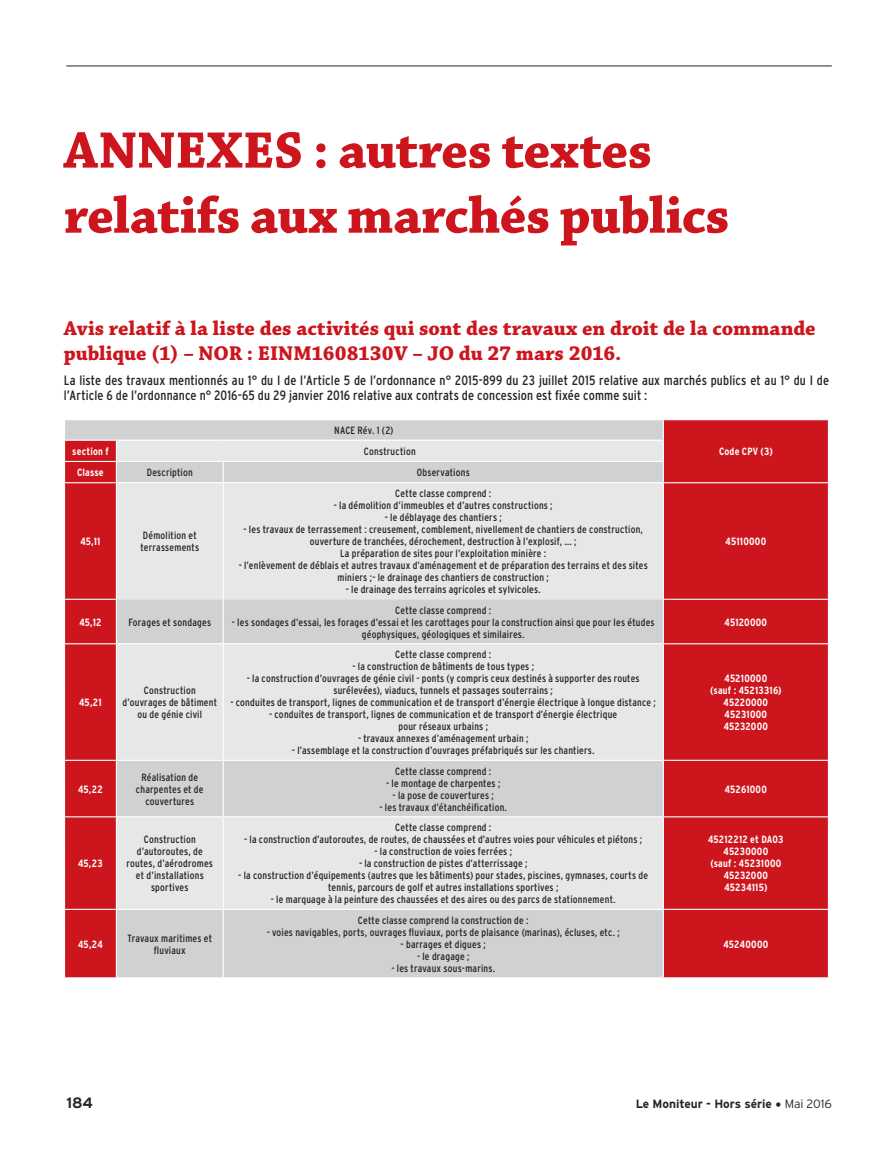
<style>
.page{position:relative;width:893px;height:1153px;background:#fff}
.page>*{position:absolute;margin:0;border:0;box-sizing:border-box;transform-origin:0 0}
.t1{font:700 54px/65.1px "Chaparral Pro";letter-spacing:-.005em;color:#cd151d}
.t2{font:700 21px/25.5px "Chaparral Pro";color:#cd151d}
.t3{font:700 15px "Interstate";color:#272425}
.t4{font:condensed 13.5px/15.8px "Interstate";letter-spacing:.01em;color:#272425}
.t5{font:700 12px "Interstate";letter-spacing:-.005em;color:#272425}
.t6{font:condensed 10.5px/12px "Interstate";letter-spacing:.02em;color:#272425;text-align:center}
.t7{font:700 condensed 10.5px/12px "Interstate";letter-spacing:.015em;color:#fff;text-align:center}
.s1{font-weight:300}
</style>
<div class="page">
<hr style="left:66px;top:66px;width:766px;height:1px;background:#272425">
<svg style="left:65px;top:420px;width:763px;height:557px;background:#ce4d53"></svg>
<svg style="left:117px;top:440px;width:546px;height:468px;background:#e0e1e2"></svg>
<hr style="left:64px;top:439px;width:52px;height:1px;background:#fff">
<hr style="left:116px;top:439px;width:107px;height:1px;background:#fff">
<hr style="left:223px;top:439px;width:441px;height:1px;background:#fff">
<hr style="left:64px;top:461px;width:52px;height:1px;background:#fff">
<hr style="left:116px;top:461px;width:107px;height:1px;background:#fff">
<svg style="left:116px;top:440px;width:1px;height:42px"></svg>
<hr style="left:223px;top:461px;width:441px;height:1px;background:#fff">
<svg style="left:223px;top:462px;width:1px;height:20px"></svg>
<svg style="left:663px;top:420px;width:1px;height:62px"></svg>
<hr style="left:64px;top:482px;width:52px;height:1px;background:#fff">
<hr style="left:116px;top:482px;width:107px;height:1px;background:#fff">
<hr style="left:116px;top:483px;width:1px;height:115px;background:#fff">
<hr style="left:223px;top:482px;width:440px;height:1px;background:#fff">
<hr style="left:223px;top:483px;width:1px;height:116px;background:#fff">
<hr style="left:663px;top:482px;width:166px;height:1px;background:#fff">
<hr style="left:663px;top:483px;width:1px;height:115px;background:#fff">
<hr style="left:64px;top:598px;width:53px;height:1px;background:#fff">
<hr style="left:116px;top:599px;width:1px;height:44px;background:#fff">
<hr style="left:223px;top:599px;width:1px;height:44px;background:#fff">
<hr style="left:663px;top:598px;width:166px;height:1px;background:#fff">
<hr style="left:663px;top:599px;width:1px;height:44px;background:#fff">
<hr style="left:64px;top:643px;width:52px;height:1px;background:#fff">
<hr style="left:116px;top:643px;width:107px;height:1px;background:#fff">
<hr style="left:116px;top:644px;width:1px;height:115px;background:#fff">
<hr style="left:223px;top:643px;width:440px;height:1px;background:#fff">
<hr style="left:223px;top:644px;width:1px;height:115px;background:#fff">
<hr style="left:663px;top:643px;width:166px;height:1px;background:#fff">
<hr style="left:663px;top:644px;width:1px;height:115px;background:#fff">
<hr style="left:64px;top:759px;width:52px;height:1px;background:#fff">
<hr style="left:116px;top:759px;width:107px;height:1px;background:#fff">
<hr style="left:116px;top:760px;width:1px;height:56px;background:#fff">
<hr style="left:223px;top:759px;width:440px;height:1px;background:#fff">
<hr style="left:223px;top:760px;width:1px;height:56px;background:#fff">
<hr style="left:663px;top:759px;width:166px;height:1px;background:#fff">
<hr style="left:663px;top:760px;width:1px;height:56px;background:#fff">
<hr style="left:64px;top:816px;width:52px;height:1px;background:#fff">
<hr style="left:116px;top:816px;width:107px;height:1px;background:#fff">
<hr style="left:116px;top:817px;width:1px;height:91px;background:#fff">
<hr style="left:223px;top:816px;width:440px;height:1px;background:#fff">
<hr style="left:223px;top:817px;width:1px;height:91px;background:#fff">
<hr style="left:663px;top:816px;width:166px;height:1px;background:#fff">
<hr style="left:663px;top:817px;width:1px;height:91px;background:#fff">
<hr style="left:64px;top:908px;width:52px;height:1px;background:#fff">
<hr style="left:116px;top:908px;width:107px;height:1px;background:#fff">
<hr style="left:116px;top:909px;width:1px;height:68px;background:#fff">
<hr style="left:223px;top:908px;width:440px;height:1px;background:#fff">
<hr style="left:223px;top:909px;width:1px;height:68px;background:#fff">
<hr style="left:663px;top:908px;width:166px;height:1px;background:#fff">
<hr style="left:663px;top:909px;width:1px;height:68px;background:#fff">
<h1 class="t1" style="left:64px;top:120px;width:667px">ANNEXES : autres textes relatifs aux marchés publics</h1>
<h2 class="t2" style="left:64px;top:316px;width:753px">Avis relatif à la liste des activités qui sont des travaux en droit de la commande publique (1) – NOR : EINM1608130V – JO du 27 mars 2016.</h2>
<p class="t4" style="left:64px;top:373px;width:767px">La liste des travaux mentionnés au 1° du I de l’Article 5 de l’ordonnance n° 2015-899 du 23 juillet 2015 relative aux marchés publics et au 1° du I de l’Article 6 de l’ordonnance n° 2016-65 du 29 janvier 2016 relative aux contrats de concession est fixée comme suit :</p>
<p class="t6" style="left:334px;top:425px;width:61px">NACE Rév. 1 (2)</p>
<p class="t7" style="left:72px;top:446px;width:38px">section f</p>
<p class="t6" style="left:364px;top:446px;width:53px">Construction</p>
<p class="t7" style="left:719px;top:446px;width:55px">Code CPV (3)</p>
<p class="t7" style="left:77px;top:467px;width:28px">Classe</p>
<p class="t6" style="left:147px;top:467px;width:48px">Description</p>
<p class="t6" style="left:417px;top:467px;width:54px">Observations</p>
<p class="t7" style="left:80px;top:536px;width:22px">45,11</p>
<p class="t6" style="left:140px;top:530px;width:60px;text-align:left">Démolition et terrassements</p>
<p class="t7" style="left:79px;top:617px;width:24px">45,12</p>
<p class="t6" style="left:129px;top:617px;width:84px">Forages et sondages</p>
<p class="t7" style="left:79px;top:697px;width:24px">45,21</p>
<p class="t6" style="left:123px;top:685px;width:96px">Construction d’ouvrages de bâtiment ou de génie civil</p>
<p class="t7" style="left:78px;top:784px;width:26px">45,22</p>
<p class="t7" style="left:78px;top:858px;width:26px">45,23</p>
<p class="t6" style="left:136px;top:772px;width:69px">Réalisation de charpentes et de couvertures</p>
<p class="t6" style="left:127px;top:834px;width:88px">Construction d’autoroutes, de routes, d’aérodromes et d’installations sportives</p>
<p class="t7" style="left:78px;top:939px;width:26px">45,24</p>
<p class="t6" style="left:127px;top:933px;width:86px">Travaux maritimes et fluviaux</p>
<p class="t6" style="left:395px;top:488px;width:98px">Cette classe comprend :</p>
<p class="t6" style="left:334px;top:500px;width:220px">- la démolition d’immeubles et d’autres constructions ;</p>
<p class="t6" style="left:385px;top:512px;width:119px">- le déblayage des chantiers ;</p>
<p class="t6" style="left:243px;top:524px;width:401px">- les travaux de terrassement : creusement, comblement, nivellement de chantiers de construction, ouverture de tranchées, dérochement, destruction à l’explosif, … ;<br>La préparation de sites pour l’exploitation minière :</p>
<p class="t6" style="left:239px;top:560px;width:411px">- l’enlèvement de déblais et autres travaux d’aménagement et de préparation des terrains et des sites miniers ;- le drainage des chantiers de construction ;</p>
<p class="t6" style="left:346px;top:584px;width:197px">- le drainage des terrains agricoles et sylvicoles.</p>
<p class="t7" style="left:726px;top:536px;width:42px">45110000</p>
<p class="t6" style="left:395px;top:605px;width:98px">Cette classe comprend :</p>
<p class="t6" style="left:232px;top:617px;width:424px">- les sondages d’essai, les forages d’essai et les carottages pour la construction ainsi que pour les études géophysiques, géologiques et similaires.</p>
<p class="t7" style="left:725px;top:617px;width:44px">45120000</p>
<p class="t6" style="left:395px;top:649px;width:98px">Cette classe comprend :</p>
<p class="t6" style="left:352px;top:661px;width:183px">- la construction de bâtiments de tous types ;</p>
<p class="t6" style="left:247px;top:673px;width:394px">- la construction d’ouvrages de génie civil - ponts (y compris ceux destinés à supporter des routes surélevées), viaducs, tunnels et passages souterrains ;</p>
<p class="t6" style="left:230px;top:697px;width:427px">- conduites de transport, lignes de communication et de transport d’énergie électrique à longue distance ;</p>
<p class="t6" style="left:269px;top:709px;width:350px">- conduites de transport, lignes de communication et de transport d’énergie électrique pour réseaux urbains ;</p>
<p class="t6" style="left:358px;top:733px;width:172px">- travaux annexes d’aménagement urbain ;</p>
<p class="t6" style="left:292px;top:745px;width:304px">- l’assemblage et la construction d’ouvrages préfabriqués sur les chantiers.</p>
<p class="t6" style="left:395px;top:766px;width:98px">Cette classe comprend :</p>
<p class="t6" style="left:386px;top:778px;width:116px">- le montage de charpentes ;</p>
<p class="t6" style="left:393px;top:790px;width:103px">- la pose de couvertures ;</p>
<p class="t6" style="left:379px;top:802px;width:129px">- les travaux d’étanchéification.</p>
<p class="t6" style="left:395px;top:822px;width:98px">Cette classe comprend :</p>
<p class="t6" style="left:244px;top:834px;width:400px">- la construction d’autoroutes, de routes, de chaussées et d’autres voies pour véhicules et piétons ;</p>
<p class="t6" style="left:374px;top:846px;width:139px">- la construction de voies ferrées ;</p>
<p class="t6" style="left:359px;top:858px;width:170px">- la construction de pistes d’atterrissage ;</p>
<p class="t6" style="left:238px;top:870px;width:411px">- la construction d’équipements (autres que les bâtiments) pour stades, piscines, gymnases, courts de tennis, parcours de golf et autres installations sportives ;</p>
<p class="t6" style="left:271px;top:894px;width:346px">- le marquage à la peinture des chaussées et des aires ou des parcs de stationnement.</p>
<p class="t6" style="left:358px;top:915px;width:172px">Cette classe comprend la construction de :</p>
<p class="t6" style="left:267px;top:927px;width:355px">- voies navigables, ports, ouvrages fluviaux, ports de plaisance (marinas), écluses, etc. ;</p>
<p class="t6" style="left:401px;top:939px;width:87px">- barrages et digues ;</p>
<p class="t6" style="left:417px;top:951px;width:54px">- le dragage ;</p>
<p class="t6" style="left:391px;top:963px;width:105px">- les travaux sous-marins.</p>
<p class="t7" style="left:710px;top:673px;width:73px">45210000<br>(sauf : 45213316)<br>45220000<br>45231000<br>45232000</p>
<p class="t7" style="left:725px;top:784px;width:44px">45261000</p>
<p class="t7" style="left:708px;top:834px;width:77px">45212212 et DA03<br>45230000<br>(sauf : 45231000<br>45232000<br>45234115)</p>
<p class="t7" style="left:723px;top:939px;width:46px">45240000</p>
<h3 class="t3" style="left:66px;top:1097px;width:28px">184</h3>
<p class="t5" style="left:636px;top:1099px;width:198px">Le Moniteur - Hors série • <span class="s1">Mai 2016</span></p>
</div>
